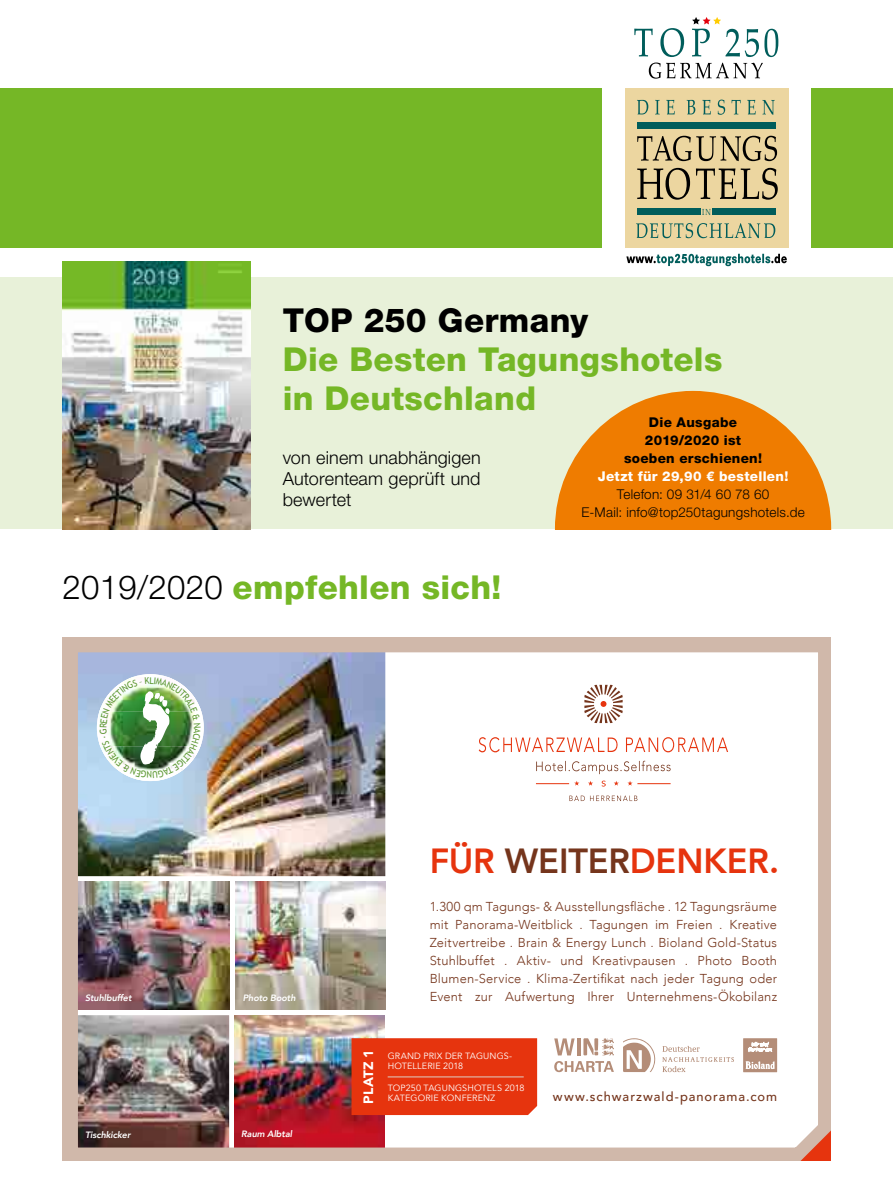
<style>
.page{position:relative;width:893px;height:1191px;background:#fff}
.page>*{position:absolute;margin:0;border:0;box-sizing:border-box;transform-origin:0 0}
.t1{font:800 34.8px "Avenir";letter-spacing:-.005em;color:#e6340e}
.t2{font:800 33px/39px "Helvetica Neue LT";letter-spacing:.01em;color:#75b726}
.t3{font:800 33px "Helvetica Neue LT";letter-spacing:.01em;color:#000}
.t4{font:300 18px/21px "Helvetica Neue LT";letter-spacing:.01em;color:#000;text-align:justify}
.t5{font:300 13.5px/18px "Helvetica Neue LT";letter-spacing:.02em;color:#000;text-align:center}
.t6{font:800 13.5px/18px "Helvetica Neue LT";letter-spacing:.025em;color:#000;text-align:center}
.t7{font:800 13.5px "Helvetica Neue LT";letter-spacing:.025em;color:#fff}
.t8{font:900 13.5px "Avenir";color:#fff}
.t9{font:300 12.9px/18px "Avenir";letter-spacing:.015em;color:#75351c;text-align:justify}
.t10{font:500 12.9px "Avenir";letter-spacing:.075em;color:#75351c}
.t11{font:italic 800 9.15px "Avenir";letter-spacing:-.015em;color:#fff}
.t12{font:9px/10.6px "Avenir";letter-spacing:.015em;color:#fff}
.t13{font:8.85px "Palatino Linotype";color:#005d5b;scale:.76 1}
.s1{font-weight:300;color:#000}
.s2{color:#75351c}
</style>
<div class="page">
<img style="left:62px;top:638px;width:768px;height:523px">
<svg style="left:789px;top:1118px;width:41px;height:43px"></svg>
<div style="left:0;top:277px;width:893px;height:252px;background:#e8f1d9"></div>
<svg style="left:555px;top:391px;width:276px;height:138px"></svg>
<div style="left:0;top:88px;width:893px;height:159px;background:#75b726"></div>
<img style="left:62px;top:262px;width:188px;height:267px">
<div style="left:602px;top:0;width:209px;height:270px;background:#fff"></div>
<div style="left:625px;top:88px;width:163px;height:159px;background:#ecd6a0"></div>
<svg style="left:636px;top:223px;width:139px;height:15px"></svg>
<svg style="left:637px;top:100px;width:138px;height:15px"></svg>
<svg style="left:637px;top:136px;width:140px;height:25px"></svg>
<svg style="left:637px;top:168px;width:141px;height:32px"></svg>
<div style="left:637px;top:209px;width:63px;height:6px;background:#005d5b"></div>
<div style="left:712px;top:209px;width:64px;height:6px;background:#005d5b"></div>
<div style="left:637px;top:122px;width:139px;height:7px;background:#005d5b"></div>
<svg style="left:649px;top:63px;width:114px;height:16px"></svg>
<svg style="left:634px;top:17px;width:144px;height:40px"></svg>
<svg style="left:626px;top:254px;width:161px;height:12px"></svg>
<img style="left:100px;top:677px;width:101px;height:101px">
<p class="t13" style="left:702px;top:206px;width:13px">IN</p>
<h2 class="t3" style="left:283px;top:301px;width:307px">TOP 250 Germany</h2>
<h2 class="t2" style="left:283px;top:340px;width:441px">Die Besten Tagungshotels in Deutschland</h2>
<h3 class="t4" style="left:283px;top:447px;width:200px">von einem unabhängigen Autorenteam geprüft und bewertet</h3>
<h2 class="t2" style="left:62px;top:567px;width:440px"><span class="s1">2019/2020</span> empfehlen sich!</h2>
<p class="t6" style="left:624px;top:413px;width:140px">Die Ausgabe<br>2019/2020 ist soeben erschienen!</p>
<p class="t7" style="left:598px;top:468px;width:192px">Jetzt für 29,90 € bestellen!</p>
<p class="t5" style="left:581px;top:485px;width:225px">Telefon: 09 31/4 60 78 60<br>E-Mail: info@top250tagungshotels.de</p>
<p class="t11" style="left:85px;top:992px;width:48px">Stuhlbuffet</p>
<p class="t11" style="left:243px;top:992px;width:54px">Photo Booth</p>
<p class="t11" style="left:85px;top:1129px;width:47px">Tischkicker</p>
<p class="t11" style="left:241px;top:1128px;width:52px">Raum Albtal</p>
<h1 class="t1" style="left:430px;top:834px;width:351px">FÜR <span class="s2">WEITER</span>DENKER.</h1>
<p class="t9" style="left:430px;top:897px;width:349px">1.300 qm Tagungs- &amp; Ausstellungsfläche . 12 Tagungsräume mit Panorama-Weitblick . Tagungen im Freien . Kreative Zeitvertreibe . Brain &amp; Energy Lunch . Bioland Gold-Status Stuhlbuffet . Aktiv- und Kreativpausen . Photo Booth Blumen-Service . Klima-Zertifikat nach jeder Tagung oder Event zur Aufwertung Ihrer Unternehmens-Ökobilanz</p>
<p class="t8" style="left:357px;top:1103px;width:55px;rotate:-90deg">PLATZ 1</p>
<p class="t12" style="left:388px;top:1050px;width:126px">GRAND PRIX DER TAGUNGS-<br>HOTELLERIE 2018</p>
<p class="t12" style="left:388px;top:1082px;width:138px">TOP250 TAGUNGSHOTELS 2018</p>
<p class="t12" style="left:388px;top:1092px;width:109px">KATEGORIE KONFERENZ</p>
<p class="t10" style="left:553px;top:1085px;width:226px">www.schwarzwald-panorama.com</p>
</div>
